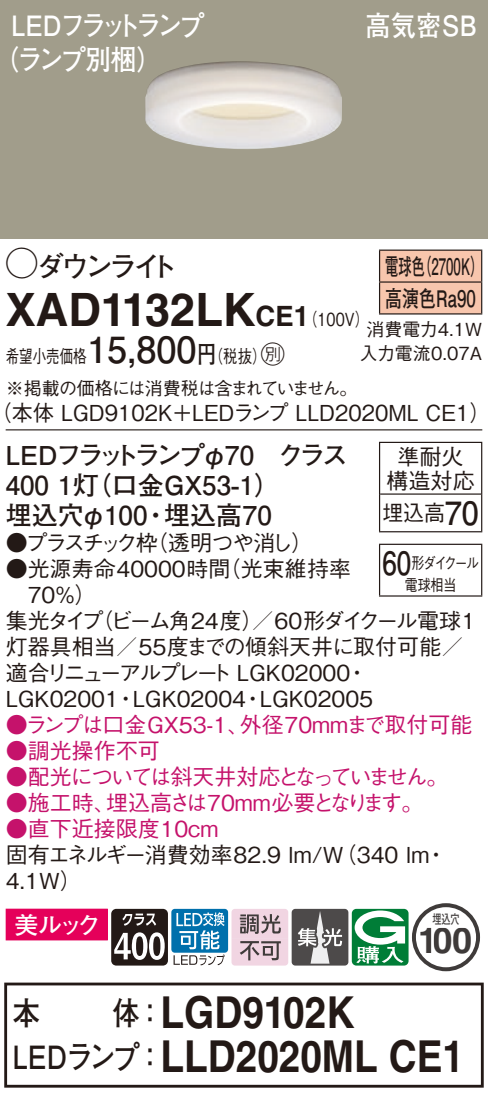
<style>
.page{position:relative;width:488px;height:1099px;background:#fff}
.page>*{position:absolute;margin:0;border:0;box-sizing:border-box;transform-origin:0 0}
.t1{font:700 46px "Helvetica LT Std";color:#231916}
.t2{font:700 44px/44px "Helvetica LT Std";color:#231916;text-align:center;scale:.88 1}
.t3{font:700 36px "Helvetica LT Std";color:#3e3a39}
.t4{font:700 32px "Futo Go B101 Pro";color:#231916;scale:.85 1}
.t5{font:700 28px/34px "Futo Go B101 Pro";letter-spacing:-.12em;color:#fff;scale:.9 1}
.t6{font:700 28px "Futo Go B101 Pro";letter-spacing:-.15em;color:#231916}
.t7{font:700 28px "Futo Go B101 Pro";letter-spacing:-.06em;color:#fff;scale:.9 1}
.t8{font:700 26px/30px "Futo Go B101 Pro";color:#231916}
.t9{font:24px "Futo Go B101 Pro Bold 90 pv RKSJ H";color:#fff}
.t10{font:700 22.8px/32px "Futo Go B101 Pro";color:#231916;scale:.58 1}
.t11{font:500 22px/26px "Gothic BBB Pro";color:#231916}
.t12{font:500 22px "Gothic BBB Pro";color:#c5126b}
.t13{font:500 22px "Gothic BBB Pro";color:#231916;scale:.96 1}
.t14{font:500 22px "Gothic BBB Pro";letter-spacing:-.09em;color:#231916}
.t15{font:500 22px "Gothic BBB Pro";letter-spacing:-.11em;color:#c5126b}
.t16{font:500 22px "Gothic BBB Pro";letter-spacing:-.095em;color:#231916}
.t17{font:500 22px "Gothic BBB Pro";letter-spacing:-.105em;color:#231916}
.t18{font:500 22px "Gothic BBB Pro";color:#231916;scale:.95 1}
.t19{font:500 18px/31.6px "Gothic BBB Pro";letter-spacing:-.035em;color:#231916;scale:.75 1}
.t20{font:500 18px/24px "Gothic BBB Pro";color:#231916;text-align:center}
.t21{font:500 16px/22px "Gothic BBB Pro";letter-spacing:-.11em;color:#231916;text-align:center;scale:.81 1}
.t22{font:13.2px "Futo Go B101 Pro Bold 90 pv RKSJ H";color:#3f3b3a;scale:.7 1}
.s1{font-family:"Ford Classification 1";font-weight:400;font-size:32px}
.s2{font-size:28px}
.s3{font-family:"Gothic BBB Pro";font-weight:500;font-size:18px}
.s4{font-family:"Futo Go B101 Pro";font-weight:700;font-size:36px}
.s5{font-family:"Futo Go B101 Pro";font-weight:700;font-size:24px}
.s6{font-family:"Ford Classification 1";font-weight:400;font-size:24px}
.s7{font-family:"Futo Go B101 Pro";font-weight:700;font-size:32px}
.s8{color:#251b18}
.s9{font-family:"Futo Go B101 Pro";font-size:32px}
</style>
<div class="page">
<div style="left:0;top:0;width:488px;height:238px;background:#a19d8b"></div>
<img style="left:145px;top:61px;width:197px;height:88px">
<div style="left:380px;top:251px;width:101px;height:62px;background:#f8c6ad"></div>
<hr style="left:379px;top:249px;width:103px;height:2px;background:#231916">
<hr style="left:379px;top:251px;width:1px;height:30px;background:#231916">
<hr style="left:481px;top:251px;width:1px;height:30px;background:#231916">
<hr style="left:379px;top:281px;width:103px;height:2px;background:#231916">
<hr style="left:379px;top:283px;width:1px;height:30px;background:#231916">
<hr style="left:481px;top:283px;width:1px;height:30px;background:#231916">
<hr style="left:379px;top:313px;width:103px;height:1px;background:#231916">
<hr style="left:6px;top:429px;width:476px;height:1px;background:#231916">
<hr style="left:379px;top:443px;width:1px;height:51px;background:#231916">
<hr style="left:379px;top:494px;width:1px;height:37px;background:#231916">
<hr style="left:379px;top:442px;width:103px;height:1px;background:#231916">
<hr style="left:380px;top:493px;width:101px;height:2px;background:#231916">
<hr style="left:481px;top:443px;width:1px;height:51px;background:#231916">
<hr style="left:481px;top:494px;width:1px;height:37px;background:#231916">
<hr style="left:379px;top:531px;width:103px;height:1px;background:#231916">
<hr style="left:379px;top:545px;width:1px;height:50px;background:#231916">
<hr style="left:379px;top:543px;width:103px;height:2px;background:#231916">
<hr style="left:481px;top:545px;width:1px;height:50px;background:#231916">
<hr style="left:379px;top:595px;width:103px;height:1px;background:#231916">
<div style="left:171px;top:908px;width:57px;height:44px;background:#0070ac;border-radius:3px"></div>
<svg style="left:6px;top:908px;width:218px;height:57px"></svg>
<svg style="left:231px;top:903px;width:249px;height:68px"></svg>
<div style="left:4px;top:982px;width:479px;height:105px;border:3px solid #231916"></div>
<p class="t5" style="left:-7px;top:5px;width:236px;text-indent:18px">LEDフラットランプ（ランプ別梱）</p>
<p class="t7" style="left:365px;top:3px;width:125px">高気密SB</p>
<p class="t6" style="left:6px;top:244px;width:174px"><span class="s1">A</span>ダウンライト</p>
<h1 class="t1" style="left:6px;top:281px;width:365px">XAD1132LK<span class="s2">CE1</span><span class="s3">（100V）</span></h1>
<p class="t19" style="left:6px;top:338px;width:470px">希望小売価格<span class="s4">15,800</span><span class="s5">円</span>（税抜）<span class="s6">C<br></span>※掲載の価格には消費税は含まれていません。</p>
<p class="t13" style="left:-9px;top:395px;width:522px">（本体 LGD9102K＋LEDランプ LLD2020ML CE1）</p>
<p class="t10" style="left:385px;top:247px;width:171px">電球色（2700K）高演色Ra90</p>
<p class="t20" style="left:359px;top:315px;width:124px">消費電力4.1W入力電流0.07A</p>
<p class="t8" style="left:6px;top:436px;width:343px">LEDフラットランプφ70　クラス<br>400 1灯（口金GX53-1）<br>埋込穴φ100・埋込高70</p>
<p class="t17" style="left:6px;top:525px;width:309px">●プラスチック枠（透明つや消し）</p>
<p class="t11" style="left:6px;top:553px;width:347px">●光源寿命40000時間（光束維持率</p>
<p class="t11" style="left:28px;top:579px;width:70px">70％）</p>
<p class="t14" style="left:6px;top:603px;width:471px">集光タイプ（ビーム角24度）／60形ダイクール電球1</p>
<p class="t11" style="left:6px;top:631px;width:459px">灯器具相当／55度までの傾斜天井に取付可能／</p>
<p class="t16" style="left:6px;top:655px;width:364px">適合リニューアルプレート LGK02000・</p>
<p class="t11" style="left:6px;top:683px;width:369px">LGK02001・LGK02004・LGK02005</p>
<p class="t12" style="left:6px;top:707px;width:468px">●ランプは口金GX53-1、外径70mmまで取付可能</p>
<p class="t12" style="left:6px;top:733px;width:156px">●調光操作不可</p>
<p class="t15" style="left:6px;top:759px;width:444px">●配光については斜天井対応となっていません。</p>
<p class="t12" style="left:6px;top:785px;width:419px">●施工時、埋込高さは70mm必要となります。</p>
<p class="t12" style="left:6px;top:811px;width:214px">●直下近接限度10cm</p>
<p class="t11" style="left:6px;top:839px;width:443px">固有エネルギー消費効率82.9 lm/W（340 lm・<br>4.1W）</p>
<p class="t11" style="left:386px;top:441px;width:89px;line-height:24px;text-align:center">準耐火構造対応</p>
<p class="t18" style="left:382px;top:495px;width:103px">埋込高<span class="s7">70</span></p>
<p class="t21" style="left:382px;top:550px;width:121px"><span class="s7">60</span>形ダイクール電球相当</p>
<p class="t9" style="left:14px;top:905px;width:88px">美ルック</p>
<p class="t22" style="left:432px;top:908px;width:41px">埋込穴</p>
<h3 class="t3" style="left:417px;top:918px;width:56px"><span class="s8">1</span>00</h3>
<h2 class="t2" style="left:13px;top:989px;width:514px"><span class="s9">体：</span>LGD9102K<br><span class="s9">LEDランプ：</span>LLD2020ML CE1</h2>
<h3 class="t4" style="left:13px;top:987px;width:34px">本</h3>
</div>
